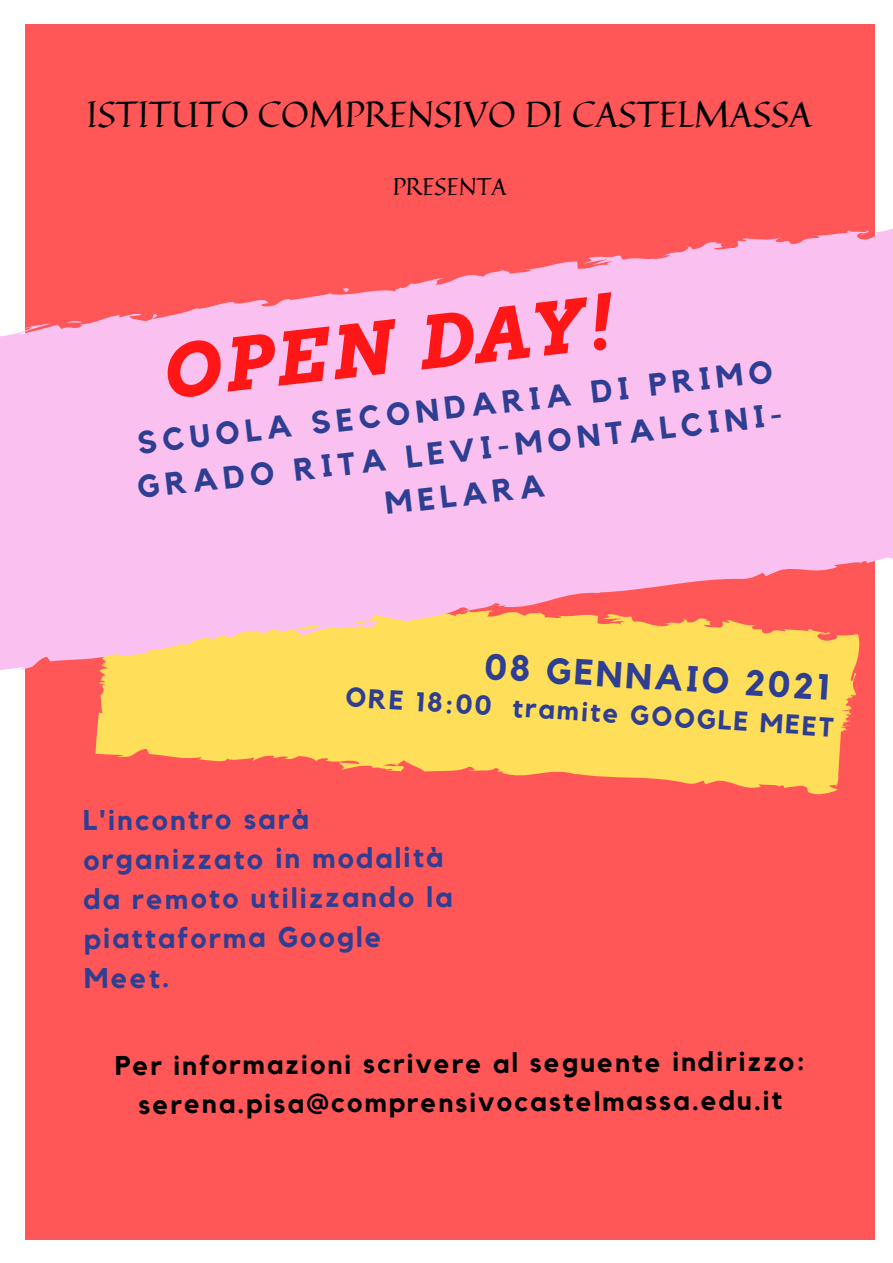
<style>
.page{position:relative;width:893px;height:1263px;background:#fff}
.page>*{position:absolute;margin:0;border:0;box-sizing:border-box;transform-origin:0 0}
.t1{font:italic 700 72px "Arvo";color:#ff1616}
.t2{font:36px "Quintessential";color:#000}
.t3{font:700 36px "Kollektif";color:#2e3e92}
.t4{font:700 31.5px/43.9px "Kollektif";color:#2e3e92;text-align:center}
.t5{font:700 28.35px/39.5px "Kollektif";letter-spacing:.075em;color:#2e3e92}
.t6{font:700 27px "Kollektif";letter-spacing:.075em;color:#000}
.t7{font:700 27px "Kollektif";color:#2e3e92}
.t8{font:24px "Quintessential";color:#000}
</style>
<div class="page">
<div style="left:25px;top:24px;width:849px;height:1215px;background:#ff5757"></div>
<svg style="left:95px;top:673px;width:762px;height:122px;fill:#ffde59"></svg>
<svg style="left:0;top:218px;width:893px;height:455px;fill:#fac1f0"></svg>
<p class="t2" style="left:87px;top:86px;width:727px">ISTITUTO COMPRENSIVO DI CASTELMASSA</p>
<p class="t8" style="left:393px;top:167px;width:116px">PRESENTA</p>
<p class="t1" style="left:159px;top:328px;width:454px;rotate:-6deg">OPEN DAY!</p>
<p class="t4" style="left:131px;top:420px;width:649px;rotate:-6deg">SCUOLA SECONDARIA DI PRIMO<br>GRADO RITA LEVI-MONTALCINI-<br>MELARA</p>
<p class="t3" style="left:486px;top:648px;width:347px;rotate:4deg">08 GENNAIO 2021</p>
<p class="t7" style="left:347px;top:683px;width:490px;rotate:4deg">ORE 18:00 tramite GOOGLE MEET</p>
<p class="t5" style="left:83px;top:801px;width:371px">L'incontro sarà organizzato in modalità da remoto utilizzando la piattaforma Google<br>Meet.</p>
<p class="t6" style="left:115px;top:1051px;width:692px">Per informazioni scrivere al seguente indirizzo:</p>
<p class="t6" style="left:138px;top:1090px;width:645px">serena.pisa@comprensivocastelmassa.edu.it</p>
</div>
